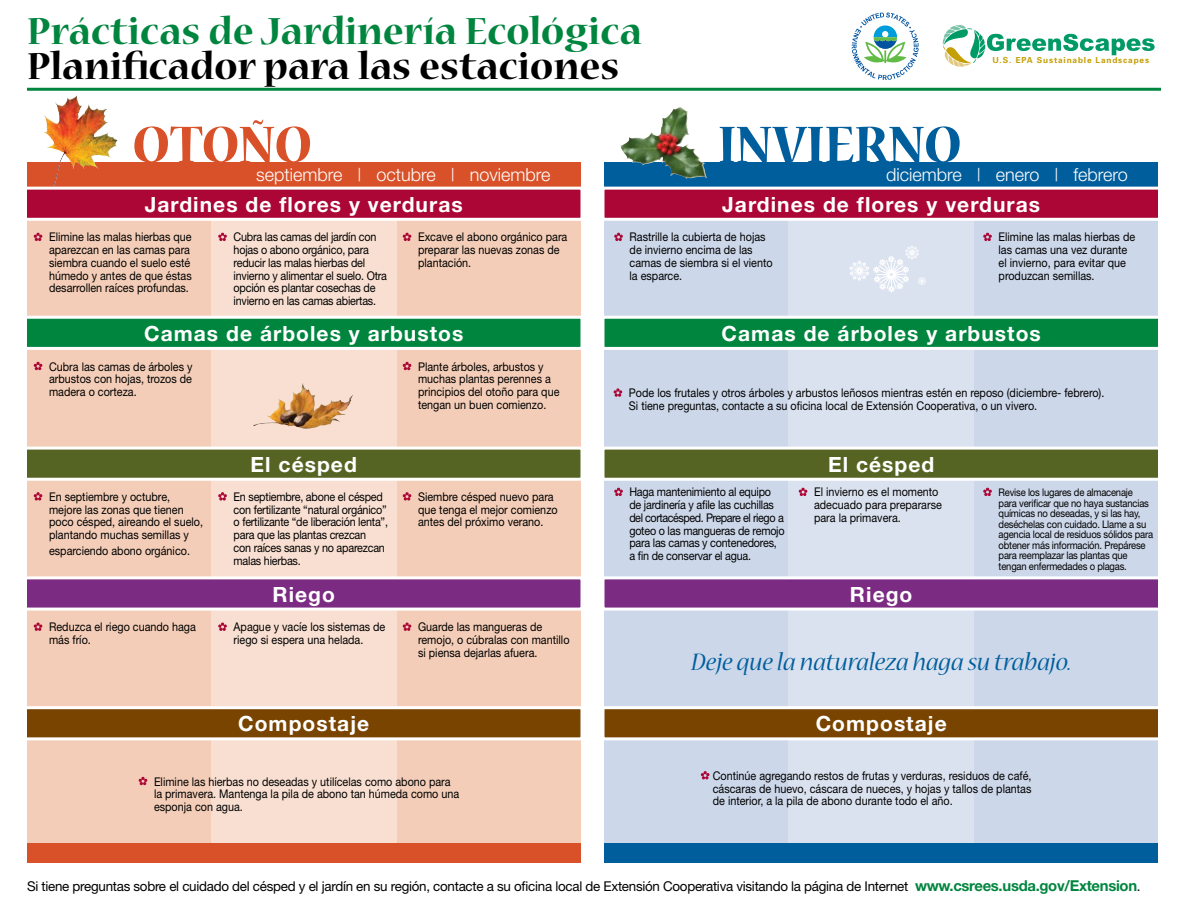
<style>
.page{position:relative;width:1188px;height:918px;background:#fff}
.page>*{position:absolute;margin:0;border:0;box-sizing:border-box;transform-origin:0 0}
.t1{font:700 57px "Nueva Std";color:#005e9d}
.t2{font:700 57px "Nueva Std";letter-spacing:-.01em;color:#d95128}
.t3{font:700 42px/35.4px "Nueva Std";color:#00853f}
.t4{font:italic 27px "Nueva Std";color:#005e9d}
.t5{font:700 21px "Helvetica Neue";letter-spacing:.05em;color:#fff}
.t6{font:300 18px "Helvetica Neue";color:#fff}
.t7{font:13.5px "Helvetica Neue";letter-spacing:-.02em;color:#000}
.t8{font:12px/12.8px "Helvetica Neue";color:#000;scale:.9 1}
.t9{font:12px/12.8px "Helvetica Neue";letter-spacing:-.02em;color:#000;scale:.9 1}
.t10{font:10.5px/10.5px "Helvetica Neue";letter-spacing:-.02em;color:#000;scale:.9 1}
.t11{font:700 8.25px "Univers";letter-spacing:.1em;color:#c49f06}
.s1{color:#000}
.s2{font-weight:700;font-size:15px;color:#00853f}
</style>
<div class="page">
<div style="left:604px;top:162px;width:554px;height:29px;background:#005e9d"></div>
<div style="left:974px;top:218px;width:184px;height:626px;background:#ccd7e9"></div>
<div style="left:604px;top:218px;width:185px;height:626px;background:#ccd7e9"></div>
<div style="left:789px;top:218px;width:185px;height:626px;background:#dbe2ef"></div>
<svg style="left:604px;top:186px;width:554px;height:36px;background:#b7385e"></svg>
<svg style="left:604px;top:314px;width:554px;height:37px;background:#399f6b"></svg>
<svg style="left:604px;top:445px;width:554px;height:37px;background:#7a8656"></svg>
<svg style="left:604px;top:575px;width:554px;height:37px;background:#975a9f"></svg>
<svg style="left:604px;top:705px;width:554px;height:37px;background:#956d3b"></svg>
<svg style="left:849px;top:246px;width:77px;height:46px"></svg>
<svg style="left:614px;top:233px;width:9px;height:8px"></svg>
<svg style="left:983px;top:233px;width:9px;height:8px"></svg>
<svg style="left:614px;top:488px;width:9px;height:8px"></svg>
<svg style="left:799px;top:488px;width:8px;height:8px"></svg>
<svg style="left:983px;top:488px;width:9px;height:8px"></svg>
<svg style="left:614px;top:388px;width:8px;height:9px"></svg>
<svg style="left:701px;top:771px;width:8px;height:8px"></svg>
<div style="left:27px;top:162px;width:553px;height:29px;background:#d95128"></div>
<div style="left:396px;top:218px;width:184px;height:626px;background:#f3cdb7"></div>
<div style="left:27px;top:218px;width:184px;height:626px;background:#f3cdb7"></div>
<div style="left:211px;top:218px;width:185px;height:626px;background:#f8dfd1"></div>
<svg style="left:27px;top:185px;width:554px;height:37px;background:#bc3859"></svg>
<svg style="left:27px;top:314px;width:554px;height:37px;background:#3c9e68"></svg>
<svg style="left:27px;top:445px;width:554px;height:37px;background:#7d8552"></svg>
<svg style="left:27px;top:575px;width:554px;height:37px;background:#9a5a9b"></svg>
<svg style="left:27px;top:705px;width:554px;height:37px;background:#986d38"></svg>
<img style="left:43px;top:95px;width:55px;height:92px">
<img style="left:621px;top:107px;width:86px;height:72px">
<svg style="left:852px;top:13px;width:67px;height:67px"></svg>
<hr style="left:27px;top:88px;width:1134px;height:3px;background:#00853f">
<svg style="left:943px;top:25px;width:212px;height:42px"></svg>
<img style="left:271px;top:383px;width:32px;height:32px">
<svg style="left:34px;top:233px;width:8px;height:8px"></svg>
<svg style="left:218px;top:233px;width:9px;height:8px"></svg>
<svg style="left:403px;top:233px;width:8px;height:8px"></svg>
<svg style="left:34px;top:362px;width:8px;height:8px"></svg>
<svg style="left:403px;top:362px;width:8px;height:8px"></svg>
<svg style="left:34px;top:492px;width:8px;height:9px"></svg>
<svg style="left:218px;top:492px;width:9px;height:9px"></svg>
<svg style="left:403px;top:492px;width:8px;height:9px"></svg>
<svg style="left:34px;top:623px;width:8px;height:8px"></svg>
<svg style="left:218px;top:623px;width:9px;height:8px"></svg>
<svg style="left:403px;top:623px;width:8px;height:8px"></svg>
<svg style="left:139px;top:777px;width:8px;height:8px"></svg>
<div style="left:604px;top:844px;width:554px;height:19px;background:#005e9d"></div>
<div style="left:27px;top:844px;width:553px;height:19px;background:#d95128"></div>
<p class="t3" style="left:27px;top:15px;width:616px">Prácticas de Jardinería Ecológica<br><span class="s1">Planificador para las estaciones</span></p>
<p class="t2" style="left:132px;top:118px;width:182px">OTOÑO</p>
<p class="t6" style="left:256px;top:163px;width:296px">septiembre | octubre | noviembre</p>
<p class="t5" style="left:145px;top:191px;width:320px">Jardines de flores y verduras</p>
<p class="t11" style="left:992px;top:55px;width:158px">U.S. EPA Sustainable Landscapes</p>
<p class="t1" style="left:718px;top:118px;width:245px">INVIERNO</p>
<p class="t6" style="left:886px;top:163px;width:243px">diciembre | enero | febrero</p>
<p class="t5" style="left:722px;top:191px;width:320px">Jardines de flores y verduras</p>
<p class="t8" style="left:49px;top:231px;width:160px">Elimine las malas hierbas que aparezcan en las camas para siembra cuando el suelo esté húmedo y antes de que éstas desarrollen raíces profundas.</p>
<p class="t9" style="left:234px;top:231px;width:172px">Cubra las camas del jardín con hojas o abono orgánico, para reducir las malas hierbas del invierno y alimentar el suelo. Otra opción es plantar cosechas de invierno en las camas abiertas.</p>
<p class="t8" style="left:418px;top:231px;width:167px">Excave el abono orgánico para preparar las nuevas zonas de plantación.</p>
<p class="t8" style="left:630px;top:231px;width:160px">Rastrille la cubierta de hojas de invierno encima de las camas de siembra si el viento la esparce.</p>
<p class="t8" style="left:999px;top:231px;width:153px">Elimine las malas hierbas de las camas una vez durante el invierno, para evitar que produzcan semillas.</p>
<p class="t5" style="left:144px;top:321px;width:321px">Camas de árboles y arbustos</p>
<p class="t5" style="left:722px;top:321px;width:321px">Camas de árboles y arbustos</p>
<p class="t8" style="left:49px;top:360px;width:161px;text-align:justify">Cubra las camas de árboles y arbustos con hojas, trozos de madera o corteza.</p>
<p class="t8" style="left:418px;top:360px;width:159px">Plante árboles, arbustos y muchas plantas perennes a principios del otoño para que tengan un buen comienzo.</p>
<p class="t8" style="left:629px;top:386px;width:530px">Pode los frutales y otros árboles y arbustos leñosos mientras estén en reposo (diciembre- febrero).<br>Si tiene preguntas, contacte a su oficina local de Extensión Cooperativa, o un vivero.</p>
<p class="t5" style="left:251px;top:451px;width:108px">El césped</p>
<p class="t5" style="left:828px;top:451px;width:108px">El césped</p>
<p class="t8" style="left:49px;top:490px;width:173px">En septiembre y octubre, mejore las zonas que tienen poco césped, aireando el suelo, plantando muchas semillas y</p>
<p class="t8" style="left:49px;top:544px;width:158px">esparciendo abono orgánico.</p>
<p class="t9" style="left:234px;top:490px;width:173px">En septiembre, abone el césped con fertilizante “natural orgánico” o fertilizante “de liberación lenta”, para que las plantas crezcan<br>con raíces sanas y no aparezcan malas hierbas.</p>
<p class="t8" style="left:418px;top:490px;width:157px">Siembre césped nuevo para que tenga el mejor comienzo antes del próximo verano.</p>
<p class="t9" style="left:629px;top:486px;width:174px">Haga mantenimiento al equipo de jardinería y afile las cuchillas del cortacésped. Prepare el riego a goteo o las mangueras de remojo para las camas y contenedores, a fin de conservar el agua.</p>
<p class="t8" style="left:814px;top:486px;width:144px">El invierno es el momento adecuado para prepararse para la primavera.</p>
<p class="t10" style="left:999px;top:487px;width:173px">Revise los lugares de almacenaje para verificar que no haya sustancias químicas no deseadas, y si las hay, deséchelas con cuidado. Llame a su agencia local de residuos sólidos para obtener más información. Prepárese para reemplazar las plantas que tengan enfermedades o plagas.</p>
<p class="t5" style="left:272px;top:581px;width:64px">Riego</p>
<p class="t5" style="left:850px;top:581px;width:64px">Riego</p>
<p class="t8" style="left:49px;top:621px;width:165px">Reduzca el riego cuando haga más frío.</p>
<p class="t8" style="left:234px;top:621px;width:170px">Apague y vacíe los sistemas de riego si espera una helada.</p>
<p class="t8" style="left:418px;top:621px;width:170px">Guarde las mangueras de remojo, o cúbralas con mantillo si piensa dejarlas afuera.</p>
<p class="t4" style="left:691px;top:650px;width:382px">Deje que la naturaleza haga su trabajo.</p>
<p class="t5" style="left:238px;top:711px;width:133px">Compostaje</p>
<p class="t5" style="left:816px;top:711px;width:133px">Compostaje</p>
<p class="t8" style="left:154px;top:775px;width:341px">Elimine las hierbas no deseadas y utilícelas como abono para la primavera. Mantenga la pila de abono tan húmeda como una esponja con agua.</p>
<p class="t8" style="left:713px;top:769px;width:356px;text-align:justify">Continúe agregando restos de frutas y verduras, residuos de café, cáscaras de huevo, cáscara de nueces, y hojas y tallos de plantas de interior, a la pila de abono durante todo el año.</p>
<p class="t7" style="left:27px;top:878px;width:1115px">Si tiene preguntas sobre el cuidado del césped y el jardín en su región, contacte a su oficina local de Extensión Cooperativa visitando la página de Internet <span class="s2">www.csrees.usda.gov/Extension</span>.</p>
</div>
